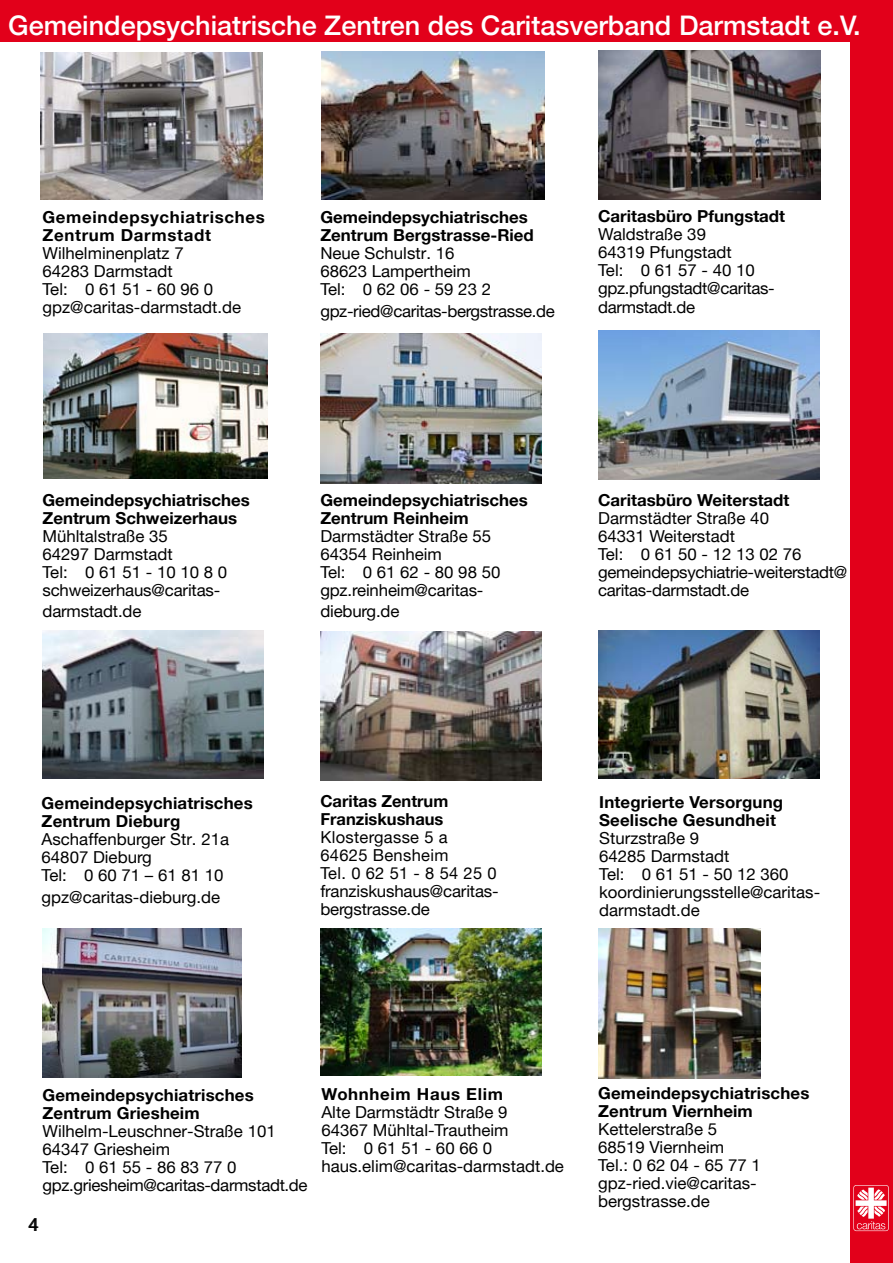
<style>
.page{position:relative;width:893px;height:1263px;background:#fff}
.page>*{position:absolute;margin:0;border:0;box-sizing:border-box;transform-origin:0 0}
.t1{font:500 27px "Helvetica Neue";color:#fff}
.t2{font:18px "Helvetica Neue";color:#000}
.t3{font:16.5px/18px "Helvetica Neue";color:#000}
.t4{font:700 16.5px/18px "Helvetica Neue";color:#000}
.t5{font:16.5px/18px "Helvetica Neue";letter-spacing:-.02em;color:#000}
.t6{font:700 16.5px/18px "Helvetica Neue";letter-spacing:.04em;color:#000}
</style>
<div class="page">
<div style="left:0;top:0;width:893px;height:41px;background:#e2001a"></div>
<img style="left:41px;top:52px;width:221px;height:148px">
<img style="left:43px;top:928px;width:198px;height:149px">
<img style="left:43px;top:630px;width:220px;height:149px">
<img style="left:321px;top:51px;width:224px;height:149px">
<img style="left:320px;top:928px;width:222px;height:147px">
<img style="left:598px;top:630px;width:222px;height:149px">
<img style="left:598px;top:928px;width:162px;height:151px">
<img style="left:598px;top:330px;width:222px;height:149px">
<img style="left:320px;top:334px;width:221px;height:150px">
<img style="left:44px;top:334px;width:223px;height:145px">
<img style="left:599px;top:50px;width:221px;height:149px">
<img style="left:320px;top:631px;width:222px;height:149px">
<div style="left:850px;top:40px;width:43px;height:1223px;background:#e2001a"></div>
<div style="left:853px;top:1185px;width:36px;height:46px;border:1px solid #fff;border-radius:2px"></div>
<div style="left:854px;top:1185px;width:34px;height:45px;background:#e2001a;border-radius:2px"></div>
<svg style="left:856px;top:1187px;width:31px;height:42px"></svg>
<h1 class="t1" style="left:8px;top:9px;width:854px">Gemeindepsychiatrische Zentren des Caritasverband Darmstadt e.V.</h1>
<p class="t6" style="left:43px;top:207px;width:224px">Gemeindepsychiatrisches<br>Zentrum Darmstadt</p>
<p class="t3" style="left:43px;top:243px;width:200px">Wilhelminenplatz 7<br>64283 Darmstadt<br>Tel: 0 61 51 - 60 96 0 gpz@caritas-darmstadt.de</p>
<p class="t4" style="left:320px;top:208px;width:215px">Gemeindepsychiatrisches<br>Zentrum Bergstrasse-Ried</p>
<p class="t3" style="left:320px;top:244px;width:172px">Neue Schulstr. 16<br>68623 Lampertheim<br>Tel: 0 62 06 - 59 23 2</p>
<p class="t5" style="left:320px;top:302px;width:236px">gpz-ried@caritas-bergstrasse.de</p>
<p class="t4" style="left:598px;top:207px;width:189px">Caritasbüro Pfungstadt</p>
<p class="t5" style="left:598px;top:225px;width:178px">Waldstraße 39<br>64319 Pfungstadt<br>Tel: 0 61 57 - 40 10 gpz.pfungstadt@caritas&shy;darmstadt.de</p>
<p class="t4" style="left:43px;top:490px;width:209px">Gemeindepsychiatrisches<br>Zentrum Schweizerhaus</p>
<p class="t3" style="left:43px;top:527px;width:186px">Mühltalstraße 35<br>64297 Darmstadt<br>Tel: 0 61 51 - 10 10 8 0 schweizerhaus@caritas-</p>
<p class="t3" style="left:43px;top:602px;width:100px">darmstadt.de</p>
<p class="t4" style="left:320px;top:490px;width:209px">Gemeindepsychiatrisches<br>Zentrum Reinheim</p>
<p class="t3" style="left:320px;top:527px;width:182px">Darmstädter Straße 55<br>64354 Reinheim<br>Tel: 0 61 62 - 80 98 50 gpz.reinheim@caritas-</p>
<p class="t3" style="left:320px;top:602px;width:81px">dieburg.de</p>
<p class="t4" style="left:598px;top:491px;width:193px">Caritasbüro Weiterstadt</p>
<p class="t5" style="left:598px;top:509px;width:250px">Darmstädter Straße 40<br>64331 Weiterstadt<br>Tel: 0 61 50 - 12 13 02 76 gemeindepsychiatrie-weiterstadt@ caritas-darmstadt.de</p>
<p class="t4" style="left:42px;top:794px;width:213px">Gemeindepsychiatrisches<br>Zentrum Dieburg</p>
<p class="t3" style="left:42px;top:830px;width:189px">Aschaffenburger Str. 21a<br>64807 Dieburg<br>Tel: 0 60 71 – 61 81 10</p>
<p class="t3" style="left:42px;top:888px;width:180px">gpz@caritas-dieburg.de</p>
<p class="t4" style="left:320px;top:792px;width:130px">Caritas Zentrum<br>Franziskushaus</p>
<p class="t3" style="left:320px;top:828px;width:180px">Klostergasse 5 a<br>64625 Bensheim<br>Tel. 0 62 51 - 8 54 25 0 franziskushaus@caritas&shy;bergstrasse.de</p>
<p class="t4" style="left:599px;top:792px;width:185px">Integrierte Versorgung<br>Seelische Gesundheit</p>
<p class="t3" style="left:599px;top:829px;width:223px">Sturzstraße 9<br>64285 Darmstadt<br>Tel: 0 61 51 - 50 12 360 koordinierungsstelle@caritas&shy;darmstadt.de</p>
<p class="t4" style="left:43px;top:1086px;width:213px">Gemeindepsychiatrisches<br>Zentrum Griesheim</p>
<p class="t3" style="left:43px;top:1122px;width:267px">Wilhelm-Leuschner-Straße 101<br>64347 Griesheim<br>Tel: 0 61 55 - 86 83 77 0 gpz.griesheim@caritas-darmstadt.de</p>
<p class="t2" style="left:28px;top:1214px;width:12px">4</p>
<p class="t6" style="left:321px;top:1084px;width:183px">Wohnheim Haus Elim</p>
<p class="t3" style="left:321px;top:1103px;width:244px">Alte Darmstädtr Straße 9<br>64367 Mühltal-Trautheim<br>Tel: 0 61 51 - 60 66 0 haus.elim@caritas-darmstadt.de</p>
<p class="t4" style="left:598px;top:1083px;width:213px">Gemeindepsychiatrisches<br>Zentrum Viernheim</p>
<p class="t3" style="left:598px;top:1119px;width:164px">Kettelerstraße 5<br>68519 Viernheim<br>Tel.: 0 62 04 - 65 77 1 gpz-ried.vie@caritas&shy;bergstrasse.de</p>
</div>
